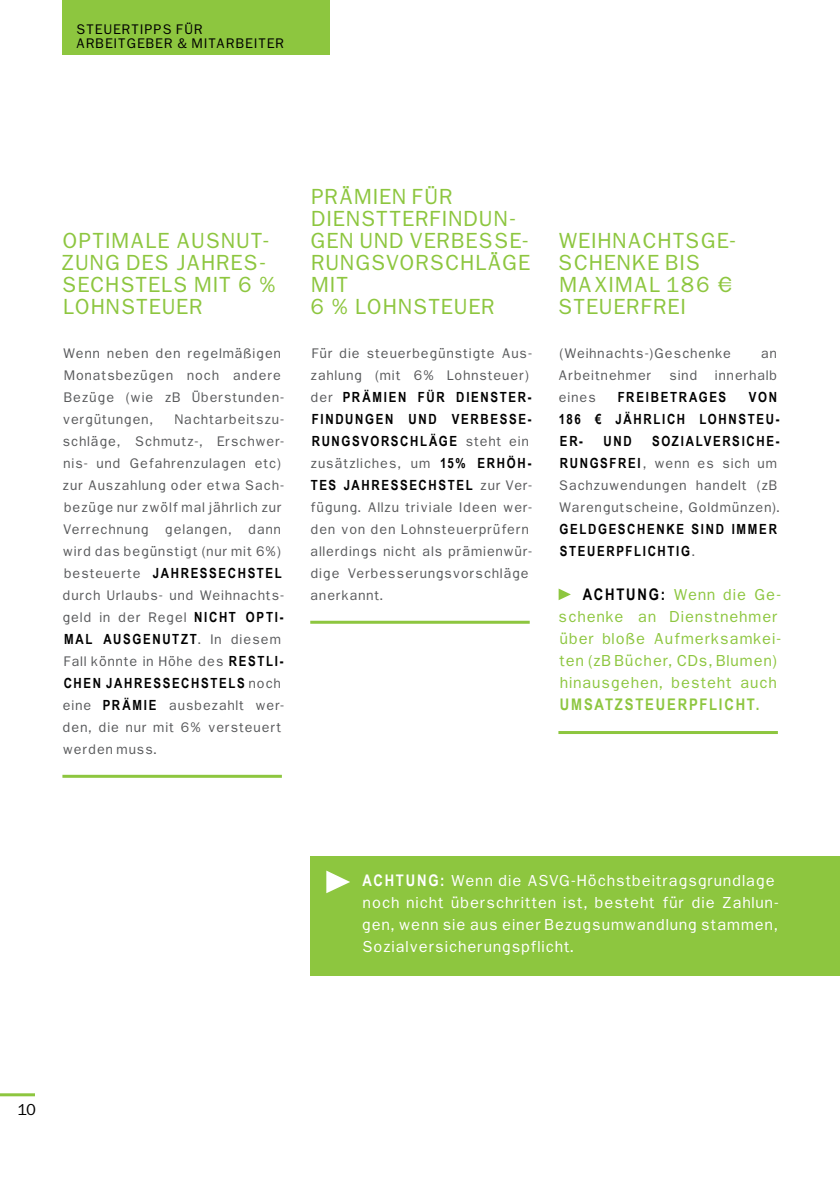
<style>
.page{position:relative;width:840px;height:1191px;background:#fff}
.page>*{position:absolute;margin:0;border:0;box-sizing:border-box;transform-origin:0 0}
.t1{font:22px/22px "Nonserif";letter-spacing:.06em;color:#8dc63f}
.t2{font:16px/22px "Nonserif";letter-spacing:.045em;color:#fff}
.t3{font:16px/22px "Nonserif";letter-spacing:.05em;color:#8dc63f}
.t4{font:700 16px "Arial Narrow";letter-spacing:.11em;color:#8dc63f}
.t5{font:16px "Nonserif";color:#000}
.t6{font:14px/22px "Nonserif";letter-spacing:.05em;color:#58595b}
.t7{font:700 14px/22px "Arial Narrow";letter-spacing:.12em;color:#000}
.t8{font:14px/14px "Nonserif";letter-spacing:.095em;color:#000}
.s1{font-family:"Nonserif";font-weight:400;color:#58595b}
.s2{font-family:"Arial Narrow";font-weight:700;color:#000}
.s3{font-family:"Arial Narrow";font-weight:700}
</style>
<div class="page">
<hr style="left:0;top:1093px;width:35px;height:3px;background:#8dc63f">
<div style="left:62px;top:0;width:267px;height:55px;background:#8dc63f"></div>
<hr style="left:62px;top:775px;width:220px;height:3px;background:#8dc63f">
<hr style="left:310px;top:621px;width:219px;height:3px;background:#8dc63f">
<hr style="left:558px;top:731px;width:219px;height:3px;background:#8dc63f">
<div style="left:310px;top:856px;width:529px;height:119px;background:#8dc63f"></div>
<svg style="left:326px;top:870px;width:24px;height:23px"></svg>
<svg style="left:558px;top:588px;width:12px;height:12px"></svg>
<p class="t8" style="left:76px;top:21px;width:210px">STEUERTIPPS FÜR<br>ARBEITGEBER &amp; MITARBEITER</p>
<h1 class="t1" style="left:61px;top:229px;width:209px;text-indent:115px">Ausnut&shy;zung des Jahres&shy;sechstels</h1>
<h1 class="t1" style="left:62px;top:229px;width:57px">Optimale</h1>
<h1 class="t1" style="left:63px;top:273px;width:214px;text-indent:131px">mi t 6 %<br>Lohnsteuer</h1>
<p class="t6" style="left:62px;top:342px;width:223px">Wenn neben den regelmäßigen<br>Monatsbezügen noch andere<br>Bezüge (wie zB Überstunden&shy;vergütungen,</p>
<p class="t6" style="left:62px;top:408px;width:223px;text-indent:112px">Nachtarbeitszu&shy;schläge, Schmutz-, Erschwer&shy;nis- und Gefahrenzulagen etc) zur Auszahlung oder etwa Sach&shy;bezüge nur zwölf mal jährlich zur<br>Verrechnung gelangen, dann wird das begünstigt (nur mit 6%)</p>
<p class="t7" style="left:64px;top:561px;width:219px"><span class="s1">besteuerte</span> JAHRESSECHSTEL</p>
<p class="t6" style="left:62px;top:584px;width:223px">durch Urlaubs- und Weihnachts&shy;geld in der Regel <span class="s2">NICHT OPTI-</span></p>
<p class="t7" style="left:64px;top:627px;width:218px">MAL AUSGENUTZT<span class="s1">. In diesem</span></p>
<p class="t6" style="left:64px;top:650px;width:221px">Fall könnte in Höhe des <span class="s2">RESTLI-</span></p>
<p class="t7" style="left:64px;top:671px;width:218px">CHEN JAHRESSECHSTELS <span class="s1">noch</span></p>
<p class="t6" style="left:62px;top:694px;width:223px">eine <span class="s2">PRÄMIE</span> ausbezahlt wer&shy;den, die nur mit 6% versteuert werden muss.</p>
<h1 class="t1" style="left:311px;top:185px;width:137px">Prämien für<br>Dienstterfi</h1>
<h1 class="t1" style="left:448px;top:207px;width:68px">ndun-</h1>
<h1 class="t1" style="left:310px;top:229px;width:129px">gen und Verbesse</h1>
<h1 class="t1" style="left:522px;top:229px;width:8px">-</h1>
<h1 class="t1" style="left:311px;top:251px;width:59px">rungsv</h1>
<h1 class="t1" style="left:399px;top:251px;width:117px">orschläge</h1>
<h1 class="t1" style="left:310px;top:273px;width:186px">mi t<br>6 % Lohnsteuer</h1>
<p class="t6" style="left:310px;top:342px;width:223px">Für die steuerbegünstigte Aus&shy;zahlung (mit 6% Lohnsteuer)</p>
<p class="t7" style="left:310px;top:385px;width:222px;text-align:justify"><span class="s1">der</span> PRÄMIEN FÜR DIENSTER-FINDUNGEN UND VERBESSE-RUNGSVORSCHLÄGE <span class="s1">steht ein</span></p>
<p class="t6" style="left:310px;top:452px;width:222px">zusätzliches, um <span class="s2">15% ERHÖH-</span></p>
<p class="t7" style="left:310px;top:473px;width:223px">TES JAHRESSECHSTEL <span class="s1">zur Ver-</span></p>
<p class="t6" style="left:310px;top:496px;width:223px">fügung. Allzu triviale Ideen wer&shy;den von den Lohnsteuerprüfern allerdings nicht als prämienwür&shy;dige Verbesserungsvorschläge anerkannt.</p>
<h1 class="t1" style="left:558px;top:229px;width:141px">Weih nachtsge</h1>
<h1 class="t1" style="left:729px;top:229px;width:8px">-</h1>
<h1 class="t1" style="left:557px;top:251px;width:120px">schenke bis maximal</h1>
<h1 class="t1" style="left:666px;top:273px;width:68px">186 €</h1>
<h1 class="t1" style="left:557px;top:295px;width:42px">steuerfrei</h1>
<p class="t6" style="left:558px;top:342px;width:173px">(Weihnachts-)Geschenke</p>
<p class="t6" style="left:558px;top:342px;width:220px;text-align:justify;text-indent:202px">an Arbeitnehmer sind innerhalb eines</p>
<p class="t7" style="left:558px;top:385px;width:222px;text-indent:190px">VON<br>186 € JÄHRLICH LOHNSTEU-<br>ER-</p>
<p class="t7" style="left:617px;top:385px;width:110px">FREIBETRAGES</p>
<p class="t7" style="left:603px;top:429px;width:30px">UND</p>
<p class="t7" style="left:651px;top:429px;width:129px">SOZIALVERSICHE-</p>
<p class="t6" style="left:558px;top:452px;width:222px"><span class="s2">RUNGSFREI</span>, wenn es sich um<br>Sachzuwendungen handelt (zB<br>Warengutscheine, Goldmünzen).</p>
<p class="t7" style="left:559px;top:517px;width:219px">GELDGESCHENKE SIND IMMER<br>STEUERPFLICHTIG <span class="s1">.</span></p>
<p class="t3" style="left:558px;top:583px;width:224px;text-indent:25px"><span class="s2">ACHTUNG:</span> Wenn die Ge&shy;schenke an Dienstnehmer über bloße Aufmerksamkei&shy;ten (zB Bücher, CDs, Blumen) hinausgehen, besteht auch</p>
<p class="t4" style="left:559px;top:692px;width:201px">UMSATZSTEUERPFLICHT.</p>
<p class="t2" style="left:361px;top:869px;width:418px"><span class="s3">ACHTUNG:</span> Wenn die ASVG-Höchstbeitragsgrundlage noch nicht überschritten ist, besteht für die Zahlun&shy;gen, wenn sie aus einer Bezugsumwandlung stammen, Sozialversicherungspflicht.</p>
<p class="t5" style="left:18px;top:1100px;width:20px">10</p>
</div>
